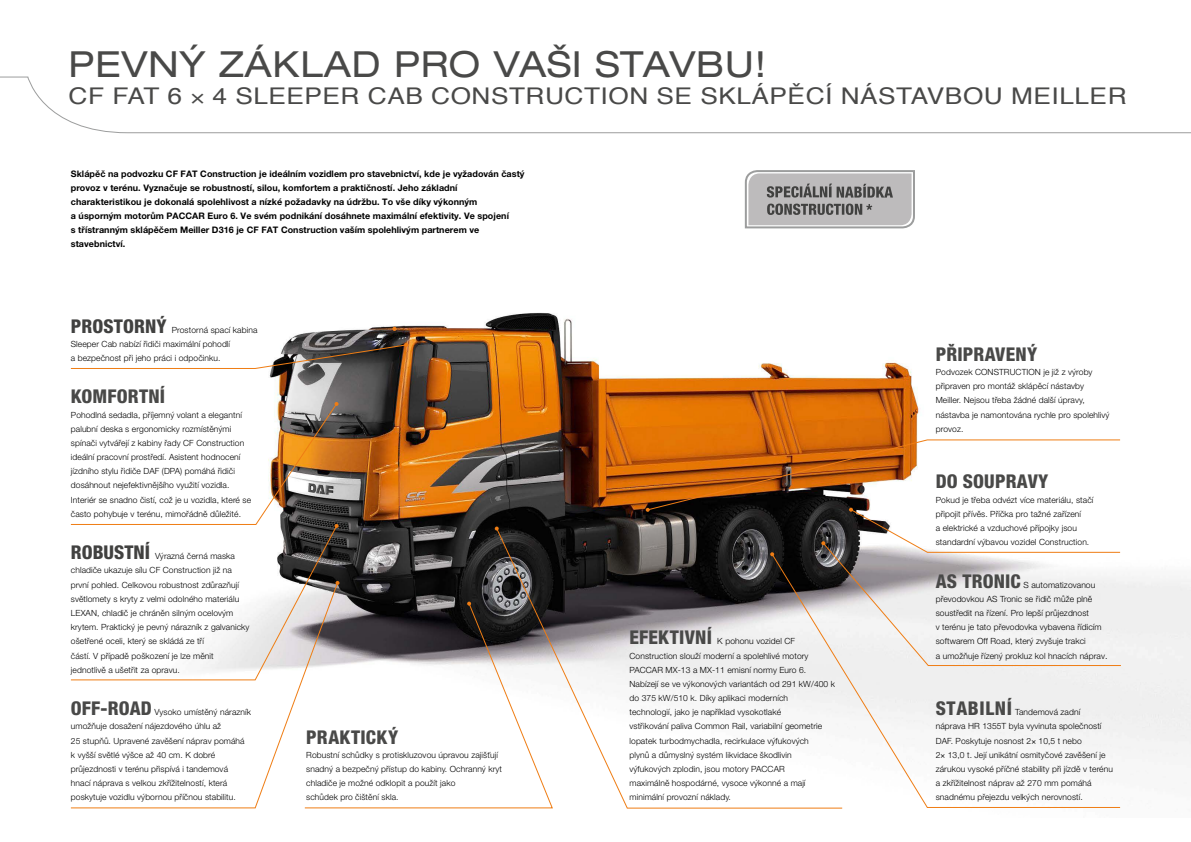
<style>
.page{position:relative;width:1191px;height:842px;background:#fff}
.page>*{position:absolute;margin:0;border:0;box-sizing:border-box;transform-origin:0 0}
.t1{font:expanded 36px "Helvetica Neue LT Std";letter-spacing:.02em;color:#494948}
.t2{font:23px "Helvetica";letter-spacing:.02em;color:#494948;scale:1.14 1}
.t3{font:800 condensed 19px "Helvetica Neue LT Pro";letter-spacing:.005em;color:#494948}
.t4{font:800 condensed 19px "Helvetica Neue LT Pro";letter-spacing:.005em;color:#414140}
.t5{font:800 condensed 19px "Helvetica Neue LT Pro";letter-spacing:.035em;color:#494948}
.t6{font:700 9px/14.2px "Helvetica Neue LT Pro";letter-spacing:.005em;color:#000}
.t7{font:300 8.5px/14.2px "Helvetica Neue LT Pro";letter-spacing:.01em;color:#000}
.s1{font-weight:800;font-stretch:condensed;font-size:19px;color:#494948}
.s2{font-size:9px}
</style>
<div class="page">
<img style="left:269px;top:312px;width:922px;height:445px">
<svg style="left:392px;top:327px;width:4px;height:4px"></svg>
<svg style="left:0;top:76px;width:1191px;height:58px"></svg>
<svg style="left:70px;top:343px;width:338px;height:26px"></svg>
<svg style="left:269px;top:528px;width:69px;height:54px"></svg>
<svg style="left:70px;top:402px;width:268px;height:126px"></svg>
<svg style="left:70px;top:582px;width:269px;height:227px"></svg>
<svg style="left:335px;top:581px;width:4px;height:4px"></svg>
<svg style="left:304px;top:602px;width:191px;height:207px"></svg>
<svg style="left:467px;top:602px;width:4px;height:4px"></svg>
<svg style="left:495px;top:527px;width:348px;height:282px"></svg>
<svg style="left:495px;top:527px;width:4px;height:4px"></svg>
<svg style="left:771px;top:666px;width:350px;height:142px"></svg>
<svg style="left:645px;top:439px;width:477px;height:227px"></svg>
<svg style="left:744px;top:170px;width:171px;height:59px"></svg>
<svg style="left:1031px;top:740px;width:4px;height:3px"></svg>
<svg style="left:941px;top:754px;width:3px;height:4px"></svg>
<svg style="left:192px;top:93px;width:11px;height:10px"></svg>
<h1 class="t1" style="left:69px;top:42px;width:699px">PEVNÝ ZÁKLAD PRO VAŠI STAVBU!</h1>
<h2 class="t2" style="left:69px;top:78px;width:101px">CF FAT 6</h2>
<h2 class="t2" style="left:212px;top:78px;width:803px">4 SLEEPER CAB CONSTRUCTION SE SKLÁPĚCÍ NÁSTAVBOU MEILLER</h2>
<p class="t6" style="left:71px;top:166px;width:455px">Sklápěč na podvozku CF FAT Construction je ideálním vozidlem pro stavebnictví, kde je vyžadován častý provoz v terénu. Vyznačuje se robustností, silou, komfortem a praktičností. Jeho základní charakteristikou je dokonalá spolehlivost a nízké požadavky na údržbu. To vše díky výkonným<br>a úsporným motorům PACCAR Euro 6. Ve svém podnikání dosáhnete maximální efektivity. Ve spojení<br>s třístranným sklápěčem Meiller D316 je CF FAT Construction vaším spolehlivým partnerem ve stavebnictví.</p>
<h3 class="t4" style="left:71px;top:314px;width:97px">PROSTORNÝ</h3>
<p class="t7" style="left:71px;top:322px;width:188px;text-indent:101px">Prostorná spací kabina<br>Sleeper Cab nabízí řidiči maximální pohodlí<br>a bezpečnost při jeho práci i odpočinku.</p>
<h3 class="t3" style="left:71px;top:385px;width:96px">KOMFORTNÍ</h3>
<p class="t7" style="left:71px;top:407px;width:182px">Pohodlná sedadla, příjemný volant a elegantní palubní deska s ergonomicky rozmístěnými spínači vytvářejí z kabiny řady CF Construction ideální pracovní prostředí. Asistent hodnocení jízdního stylu řidiče DAF (DPA) pomáhá řidiči dosáhnout nejefektivnějšího využití vozidla.<br>Interiér se snadno čistí, což je u vozidla, které se často pohybuje v terénu, mimořádně důležité.</p>
<h3 class="t4" style="left:71px;top:541px;width:81px">ROBUSTNÍ</h3>
<p class="t7" style="left:71px;top:549px;width:180px;text-indent:84px">Výrazná černá maska chladiče ukazuje sílu CF Construction již na první pohled. Celkovou robustnost zdůrazňují světlomety s kryty z velmi odolného materiálu LEXAN, chladič je chráněn silným ocelovým krytem. Praktický je pevný nárazník z galvanicky ošetřené oceli, který se skládá ze tří<br>částí. V případě poškození je lze měnit jednotlivě a ušetřit za opravu.</p>
<h3 class="t3" style="left:71px;top:697px;width:82px">OFF-ROAD</h3>
<p class="t7" style="left:71px;top:705px;width:182px;text-indent:84px">Vysoko umístěný nárazník umožňuje dosažení nájezdového úhlu až<br>25 stupňů. Upravené zavěšení náprav pomáhá<br>k vyšší světlé výšce až 40 cm. K dobré průjezdnosti v terénu přispívá i tandemová<br>hnací náprava s velkou zkřížitelností, která poskytuje vozidlu výbornou příčnou stabilitu.</p>
<h3 class="t3" style="left:306px;top:725px;width:93px">PRAKTICKÝ</h3>
<p class="t7" style="left:306px;top:747px;width:197px">Robustní schůdky s protiskluzovou úpravou zajišťují snadný a bezpečný přístup do kabiny. Ochranný kryt chladiče je možné odklopit a použít jako<br>schůdek pro čištění skla.</p>
<p class="t7" style="left:629px;top:634px;width:207px"><span class="s1">EFEKTIVNÍ</span> K pohonu vozidel CF Construction slouží moderní a spolehlivé motory PACCAR MX-13 a MX-11 emisní normy Euro 6.<br>Nabízejí se ve výkonových variantách od 291 kW/400 k do 375 kW/510 k. Díky aplikaci moderních<br>technologií, jako je například vysokotlaké<br>vstřikování paliva Common Rail, variabilní geometrie lopatek turbodmychadla, recirkulace výfukových<br>plynů a důmyslný systém likvidace škodlivin výfukových zplodin, jsou motory PACCAR<br>maximálně hospodárné, vysoce výkonné a mají minimální provozní náklady.</p>
<h3 class="t3" style="left:935px;top:342px;width:103px">PŘIPRAVENÝ</h3>
<p class="t7" style="left:935px;top:365px;width:175px">Podvozek CONSTRUCTION je již z výroby připraven pro montáž sklápěcí nástavby Meiller. Nejsou třeba žádné další úpravy, nástavba je namontována rychle pro spolehlivý provoz.</p>
<h3 class="t3" style="left:935px;top:470px;width:114px">DO SOUPRAVY</h3>
<p class="t7" style="left:935px;top:492px;width:159px">Pokud je třeba odvézt více materiálu, stačí připojit přívěs. Příčka pro tažné zařízení<br>a elektrické a vzduchové přípojky jsou standardní výbavou vozidel Construction.</p>
<h3 class="t3" style="left:935px;top:569px;width:86px">AS TRONIC</h3>
<p class="t7" style="left:935px;top:577px;width:173px;text-indent:88px">S automatizovanou převodovkou AS Tronic se řidič může plně soustředit na řízení. Pro lepší průjezdnost<br>v terénu je tato převodovka vybavena řídicím softwarem Off Road, který zvyšuje trakci<br>a umožňuje řízený prokluz kol hnacích náprav<span class="s2">.</span></p>
<h3 class="t5" style="left:935px;top:697px;width:78px">STABILNÍ</h3>
<p class="t7" style="left:935px;top:705px;width:179px;text-indent:79px">Tandemová zadní<br>náprava HR 1355T byla vyvinuta společností DAF. Poskytuje nosnost 2 10,5 t nebo<br>2 13,0 t. Její unikátní osmityčové zavěšení je zárukou vysoké příčné stability při jízdě v terénu a zkřížitelnost náprav až 270 mm pomáhá snadnému přejezdu velkých nerovností.</p>
</div>
